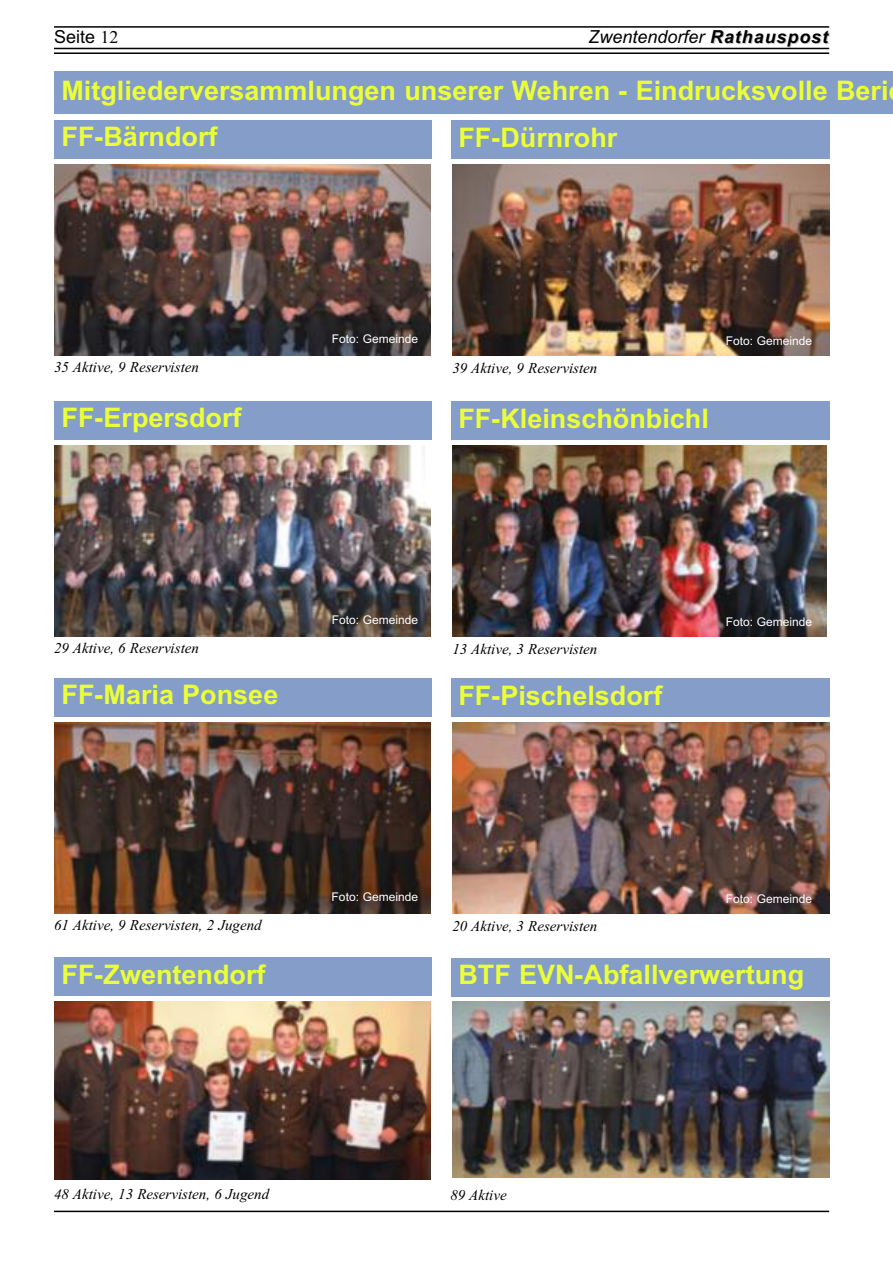
<style>
.page{position:relative;width:893px;height:1263px;background:#fff}
.page>*{position:absolute;margin:0;border:0;box-sizing:border-box;transform-origin:0 0}
.t1{font:700 27px "Arial";color:#ebff38}
.t2{font:italic 18px "Arial";color:#000}
.t3{font:18px "Arial";color:#000}
.t4{font:italic 15px "Times New Roman";color:#000}
.t5{font:12px "Arial";color:#fff}
.s1{font-family:"Times New Roman"}
.s2{font-weight:700}
</style>
<div class="page">
<hr style="left:54px;top:26px;width:775px;height:2px;background:#000">
<hr style="left:54px;top:48px;width:775px;height:1px;background:#000">
<hr style="left:54px;top:52px;width:775px;height:2px;background:#000">
<hr style="left:54px;top:1211px;width:775px;height:1px;background:#000">
<img style="left:452px;top:164px;width:377px;height:192px">
<div style="left:54px;top:120px;width:378px;height:39px;background:#849dc9"></div>
<div style="left:54px;top:71px;width:839px;height:43px;background:#849dc9"></div>
<div style="left:451px;top:121px;width:378px;height:38px;background:#849dc9"></div>
<img style="left:54px;top:165px;width:377px;height:191px">
<img style="left:452px;top:445px;width:374px;height:192px">
<div style="left:54px;top:401px;width:378px;height:38px;background:#849dc9"></div>
<div style="left:451px;top:402px;width:378px;height:38px;background:#849dc9"></div>
<img style="left:54px;top:446px;width:377px;height:191px">
<img style="left:452px;top:722px;width:377px;height:192px">
<div style="left:54px;top:678px;width:378px;height:38px;background:#849dc9"></div>
<div style="left:451px;top:679px;width:378px;height:38px;background:#849dc9"></div>
<img style="left:54px;top:722px;width:377px;height:192px">
<img style="left:452px;top:1002px;width:377px;height:176px">
<div style="left:54px;top:957px;width:378px;height:39px;background:#849dc9"></div>
<div style="left:451px;top:958px;width:378px;height:38px;background:#849dc9"></div>
<img style="left:54px;top:1002px;width:377px;height:177px">
<p class="t3" style="left:54px;top:27px;width:66px">Seite <span class="s1">12</span></p>
<p class="t2" style="left:589px;top:27px;width:241px">Zwentendorfer <span class="s2">Rathauspost</span></p>
<p class="t1" style="left:61px;top:75px;width:829px">Mitgliederversammlungen unserer Wehren - Eindrucksvolle Beri</p>
<p class="t1" style="left:62px;top:121px;width:157px">FF-Bärndorf</p>
<p class="t1" style="left:458px;top:122px;width:160px">FF-Dürnrohr</p>
<p class="t5" style="left:332px;top:332px;width:88px">Foto: Gemeinde</p>
<p class="t4" style="left:54px;top:358px;width:146px">35 Aktive, 9 Reservisten</p>
<p class="t4" style="left:452px;top:359px;width:146px">39 Aktive, 9 Reservisten</p>
<p class="t1" style="left:62px;top:402px;width:182px">FF-Erpersdorf</p>
<p class="t1" style="left:458px;top:403px;width:252px">FF-Kleinschönbichl</p>
<p class="t5" style="left:726px;top:334px;width:88px">Foto: Gemeinde</p>
<p class="t5" style="left:332px;top:613px;width:88px">Foto: Gemeinde</p>
<p class="t4" style="left:54px;top:639px;width:146px">29 Aktive, 6 Reservisten</p>
<p class="t4" style="left:452px;top:640px;width:146px">13 Aktive, 3 Reservisten</p>
<p class="t1" style="left:62px;top:679px;width:218px">FF-Maria Ponsee</p>
<p class="t1" style="left:458px;top:680px;width:206px">FF-Pischelsdorf</p>
<p class="t5" style="left:726px;top:615px;width:88px">Foto: Gemeinde</p>
<p class="t5" style="left:332px;top:890px;width:88px">Foto: Gemeinde</p>
<p class="t4" style="left:54px;top:916px;width:209px">61 Aktive, 9 Reservisten, 2 Jugend</p>
<p class="t4" style="left:452px;top:917px;width:146px">20 Aktive, 3 Reservisten</p>
<p class="t5" style="left:726px;top:892px;width:88px">Foto: Gemeinde</p>
<p class="t1" style="left:62px;top:958px;width:205px">FF-Zwentendorf</p>
<p class="t1" style="left:458px;top:959px;width:347px">BTF EVN-Abfallverwertung</p>
<p class="t4" style="left:54px;top:1185px;width:217px">48 Aktive, 13 Reservisten, 6 Jugend</p>
<p class="t4" style="left:450px;top:1186px;width:58px">89 Aktive</p>
</div>
